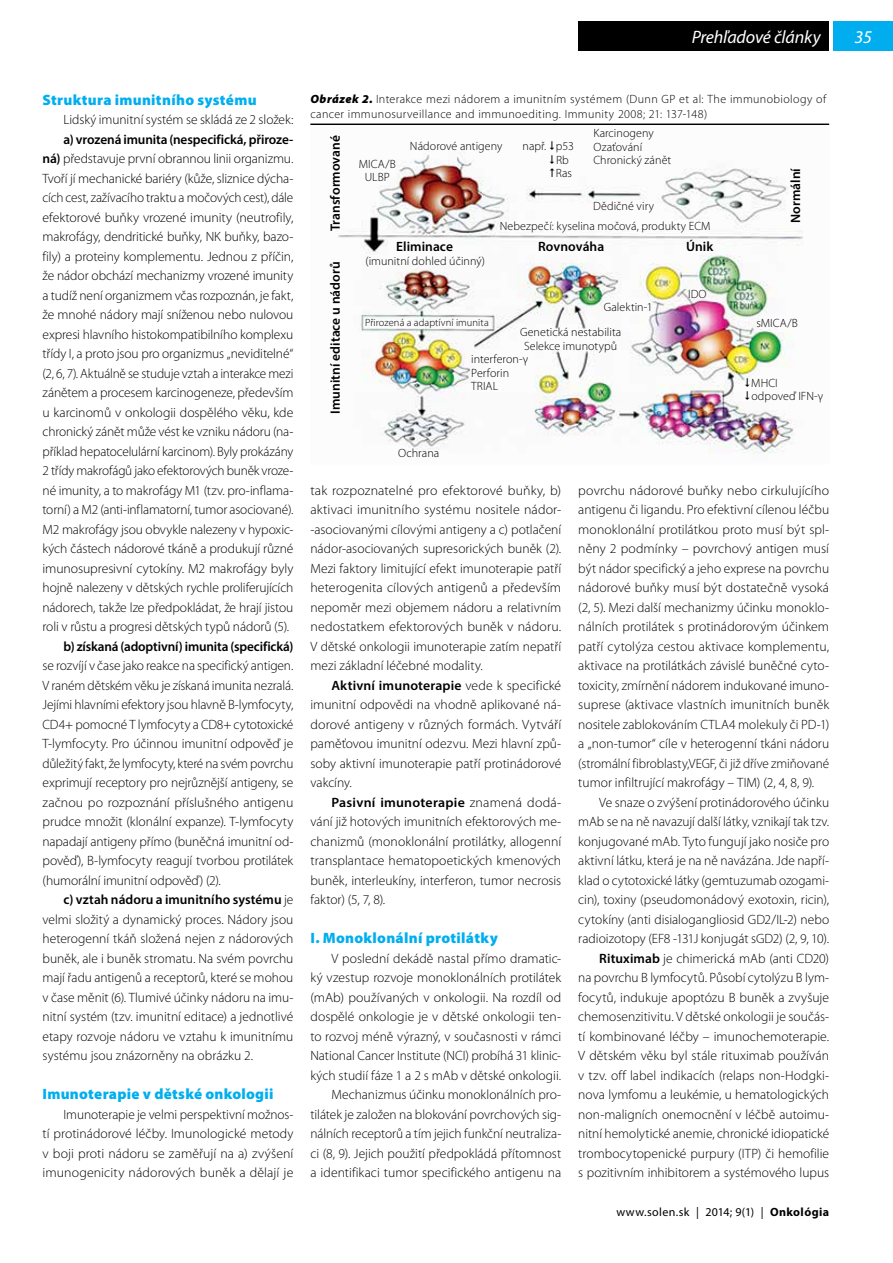
<style>
.page{position:relative;width:893px;height:1263px;background:#fff}
.page>*{position:absolute;margin:0;border:0;box-sizing:border-box;transform-origin:0 0}
.t1{font:italic 18px "Myriad Pro";letter-spacing:-.01em;color:#fff}
.t2{font:900 15px "Myriad Pro";letter-spacing:.02em;color:#00aeef}
.t3{font:300 13.5px/19.5px "Myriad Pro";color:#000;text-align:justify}
.t4{font:600 13.5px "Myriad Pro";letter-spacing:.005em;color:#000}
.t5{font:300 12px/13.5px "Myriad Pro";letter-spacing:.01em;color:#000}
.t6{font:300 12px/15px "Myriad Pro";letter-spacing:.03em;color:#000}
.t7{font:12px "Myriad Pro";letter-spacing:.03em;color:#000}
.t8{font:300 10.5px "Myriad Pro";letter-spacing:.005em;color:#000}
.s1{font-weight:600}
.s2{font-weight:900;font-style:italic}
.s3{font-weight:700}
</style>
<div class="page">
<div style="left:833px;top:21px;width:60px;height:30px;background:#00aeef"></div>
<div style="left:578px;top:21px;width:251px;height:30px;background:#000"></div>
<hr style="left:310px;top:463px;width:519px;height:1px;background:#000">
<hr style="left:310px;top:124px;width:519px;height:1px;background:#000">
<img style="left:336px;top:151px;width:467px;height:302px">
<svg style="left:550px;top:151px;width:4px;height:26px"></svg>
<svg style="left:745px;top:378px;width:5px;height:22px"></svg>
<h1 class="t1" style="left:692px;top:26px;width:130px">Prehľadové články</h1>
<p class="t2" style="left:43px;top:89px;width:216px">Struktura imunitního systému</p>
<p class="t3" style="left:64px;top:110px;width:231px">Lidský imunitní systém se skládá ze 2 složek:</p>
<p class="t3" style="left:43px;top:129px;width:252px;text-indent:21px"><span class="s1">a) vrozená imunita (nespecifická, přiroze&shy;ná)</span> představuje první obrannou linii organizmu.<br>Tvoří jí mechanické bariéry (kůže, sliznice dýcha&shy;cích cest, zažívacího traktu a močových cest), dále efektorové buňky vrozené imunity (neutrofily, makrofágy, dendritické buňky, NK buňky, bazo&shy;fily) a proteiny komplementu. Jednou z příčin, že nádor obchází mechanizmy vrozené imunity a tudíž není organizmem včas rozpoznán, je fakt, že mnohé nádory mají sníženou nebo nulovou expresi hlavního histokompatibilního komplexu třídy I, a proto jsou pro organizmus „neviditelné“ (2, 6, 7). Aktuálně se studuje vztah a interakce mezi zánětem a procesem karcinogeneze, především u karcinomů v onkologii dospělého věku, kde chronický zánět může vést ke vzniku nádoru (na&shy;příklad hepatocelulární karcinom). Byly prokázány 2 třídy makrofágů jako efektorových buněk vroze&shy;né imunity, a to makrofágy M1 (tzv. pro-inflama&shy;torní) a M2 (anti-inflamatorní, tumor asociované).<br>M2 makrofágy jsou obvykle nalezeny v hypoxic&shy;kých částech nádorové tkáně a produkují různé imunosupresivní cytokíny. M2 makrofágy byly hojně nalezeny v dětských rychle proliferujících nádorech, takže lze předpokládat, že hrají jistou roli v růstu a progresi dětských typů nádorů (5).</p>
<p class="t4" style="left:64px;top:637px;width:231px">b) získaná (adoptivní) imunita (specifická)</p>
<p class="t3" style="left:43px;top:656px;width:252px">se rozvíjí v čase jako reakce na specifický antigen.<br>V raném dětském věku je získaná imunita nezralá.<br>Jejími hlavními efektory jsou hlavně B-lymfocyty, CD4+ pomocné T lymfocyty a CD8+ cytotoxické T-lymfocyty. Pro účinnou imunitní odpověď je důležitý fakt, že lymfocyty, které na svém povrchu exprimují receptory pro nejrůznější antigeny, se začnou po rozpoznání příslušného antigenu prudce množit (klonální expanze). T-lymfocyty napadají antigeny přímo (buněčná imunitní od&shy;pověď), B-lymfocyty reagují tvorbou protilátek (humorální imunitní odpověď) (2).</p>
<p class="t3" style="left:43px;top:890px;width:252px;text-indent:21px"><span class="s1">c) vztah nádoru a imunitního systému</span> je velmi složitý a dynamický proces. Nádory jsou heterogenní tkáň složená nejen z nádorových buněk, ale i buněk stromatu. Na svém povrchu mají řadu antigenů a receptorů, které se mohou v čase měnit (6). Tlumivé účinky nádoru na imu&shy;nitní systém (tzv. imunitní editace) a jednotlivé etapy rozvoje nádoru ve vztahu k imunitnímu systému jsou znázorněny na obrázku 2.</p>
<p class="t2" style="left:43px;top:1084px;width:233px">Imunoterapie v dětské onkologii</p>
<p class="t3" style="left:43px;top:1104px;width:252px;text-indent:21px">Imunoterapie je velmi perspektivní možnos&shy;tí protinádorové léčby. Imunologické metody v boji proti nádoru se zaměřují na a) zvýšení imunogenicity nádorových buněk a dělají je</p>
<p class="t6" style="left:310px;top:91px;width:517px"><span class="s2">Obrázek 2.</span> Interakce mezi nádorem a imunitním systémem (Dunn GP et al: The immunobiology of cancer immunosurveillance and immunoediting. Immunity 2008; 21: 137-148)</p>
<p class="t5" style="left:410px;top:140px;width:94px">Nádorové antigeny</p>
<p class="t5" style="left:593px;top:126px;width:79px">Karcinogeny<br>Ozaťování<br>Chronický zánět</p>
<p class="t4" style="left:327px;top:231px;width:98px;rotate:-90deg">Transformované</p>
<p class="t5" style="left:556px;top:140px;width:19px;text-indent:-33px">např. p53<br>Rb<br>Ras</p>
<p class="t5" style="left:359px;top:157px;width:39px;text-align:center">MICA/B<br>ULBP</p>
<p class="t4" style="left:787px;top:223px;width:57px;rotate:-90deg">Normální</p>
<p class="t5" style="left:593px;top:199px;width:62px">Dědičné viry</p>
<p class="t5" style="left:500px;top:219px;width:212px">Nebezpečí: kyselina močová, produkty ECM</p>
<p class="t4" style="left:327px;top:414px;width:154px;rotate:-90deg">Imunitní editace u nádorů</p>
<p class="t4" style="left:396px;top:237px;width:58px">Eliminace</p>
<p class="t4" style="left:538px;top:237px;width:68px">Rovnováha</p>
<p class="t4" style="left:686px;top:237px;width:29px">Únik</p>
<p class="t5" style="left:366px;top:254px;width:121px">(imunitní dohled účinný)</p>
<p class="t5" style="left:604px;top:300px;width:50px">Galektin-1</p>
<p class="t5" style="left:688px;top:287px;width:20px">IDO</p>
<p class="t8" style="left:365px;top:316px;width:125px">Přirozená a adaptívní imunita</p>
<p class="t5" style="left:756px;top:316px;width:43px">sMICA/B</p>
<p class="t5" style="left:520px;top:325px;width:103px;text-align:center">Genetická nestabilita<br>Selekce imunotypů</p>
<p class="t5" style="left:398px;top:446px;width:43px">Ochrana</p>
<p class="t5" style="left:471px;top:352px;width:58px">interferon-γ<br>Perforin<br>TRIAL</p>
<p class="t5" style="left:751px;top:376px;width:73px">MHCI odpoveď IFN-γ</p>
<p class="t3" style="left:310px;top:480px;width:252px">tak rozpoznatelné pro efektorové buňky, b) aktivaci imunitního systému nositele nádor--asociovanými cílovými antigeny a c) potlačení nádor-asociovaných supresorických buněk (2).<br>Mezi faktory limitující efekt imunoterapie patří heterogenita cílových antigenů a především nepoměr mezi objemem nádoru a relativním nedostatkem efektorových buněk v nádoru.<br>V dětské onkologii imunoterapie zatím nepatří mezi základní léčebné modality.</p>
<p class="t3" style="left:310px;top:675px;width:252px;text-indent:21px"><span class="s1">Aktivní imunoterapie</span> vede k specifické imunitní odpovědi na vhodně aplikované ná&shy;dorové antigeny v různých formách. Vytváří paměťovou imunitní odezvu. Mezi hlavní způ&shy;soby aktivní imunoterapie patří protinádorové vakcíny.</p>
<p class="t3" style="left:310px;top:792px;width:252px;text-indent:21px"><span class="s1">Pasivní imunoterapie</span> znamená dodá&shy;vání již hotových imunitních efektorových me&shy;chanizmů (monoklonální protilátky, allogenní transplantace hematopoetických kmenových buněk, interleukíny, interferon, tumor necrosis faktor) (5, 7, 8).</p>
<p class="t2" style="left:310px;top:928px;width:189px">I. Monoklonální protilátky</p>
<p class="t3" style="left:310px;top:948px;width:252px;text-align:right">V poslední dekádě nastal přímo dramatic-<br>ký vzestup rozvoje monoklonálních protilátek (mAb) používaných v onkologii. Na rozdíl od dospělé onkologie je v dětské onkologii ten&shy;to rozvoj méně výrazný, v současnosti v rámci National Cancer Institute (NCI) probíhá 31 klinic&shy;kých studií fáze 1 a 2 s mAb v dětské onkologii.<br>Mechanizmus účinku monoklonálních pro&shy;tilátek je založen na blokování povrchových sig&shy;nálních receptorů a tím jejich funkční neutraliza&shy;ci (8, 9). Jejich použití předpokládá přítomnost a identifikaci tumor specifického antigenu na</p>
<p class="t3" style="left:578px;top:480px;width:252px">povrchu nádorové buňky nebo cirkulujícího antigenu či ligandu. Pro efektivní cílenou léčbu monoklonální protilátkou proto musí být spl&shy;něny 2 podmínky – povrchový antigen musí být nádor specifický a jeho exprese na povrchu nádorové buňky musí být dostatečně vysoká (2, 5). Mezi další mechanizmy účinku monoklo&shy;nálních protilátek s protinádorovým účinkem patří cytolýza cestou aktivace komplementu, aktivace na protilátkách závislé buněčné cyto&shy;toxicity, zmírnění nádorem indukované imuno&shy;suprese (aktivace vlastních imunitních buněk nositele zablokováním CTLA4 molekuly či PD-1) a „non-tumor“ cíle v heterogenní tkáni nádoru (stromální fibroblasty,VEGF, či již dříve zmiňované tumor infiltrující makrofágy – TIM) (2, 4, 8, 9).</p>
<p class="t3" style="left:578px;top:792px;width:252px;text-align:right">Ve snaze o zvýšení protinádorového účinku mAb se na ně navazují další látky, vznikají tak tzv. konjugované mAb. Tyto fungují jako nosiče pro aktivní látku, která je na ně navázána. Jde napří&shy;klad o cytotoxické látky (gemtuzumab ozogami&shy;cin), toxiny (pseudomonádový exotoxin, ricin), cytokíny (anti disialogangliosid GD2/IL-2) nebo radioizotopy (EF8 -131J konjugát sGD2) (2, 9, 10).<br><span class="s1">Rituximab</span> je chimerická mAb (anti CD20)<br>na povrchu B lymfocytů. Působí cytolýzu B lym&shy;focytů, indukuje apoptózu B buněk a zvyšuje chemosenzitivitu. V dětské onkologii je součás&shy;tí kombinované léčby – imunochemoterapie.<br>V dětském věku byl stále rituximab používán v tzv. off label indikacích (relaps non-Hodgki&shy;nova lymfomu a leukémie, u hematologických non-maligních onemocnění v léčbě autoimu&shy;nitní hemolytické anemie, chronické idiopatické trombocytopenické purpury (ITP) či hemofilie s pozitivním inhibitorem a systémového lupus</p>
<p class="t7" style="left:616px;top:1205px;width:214px">www.solen.sk | 2014; 9(1) | <span class="s3">Onkológia</span></p>
<h1 class="t1" style="left:854px;top:26px;width:19px">35</h1>
</div>
